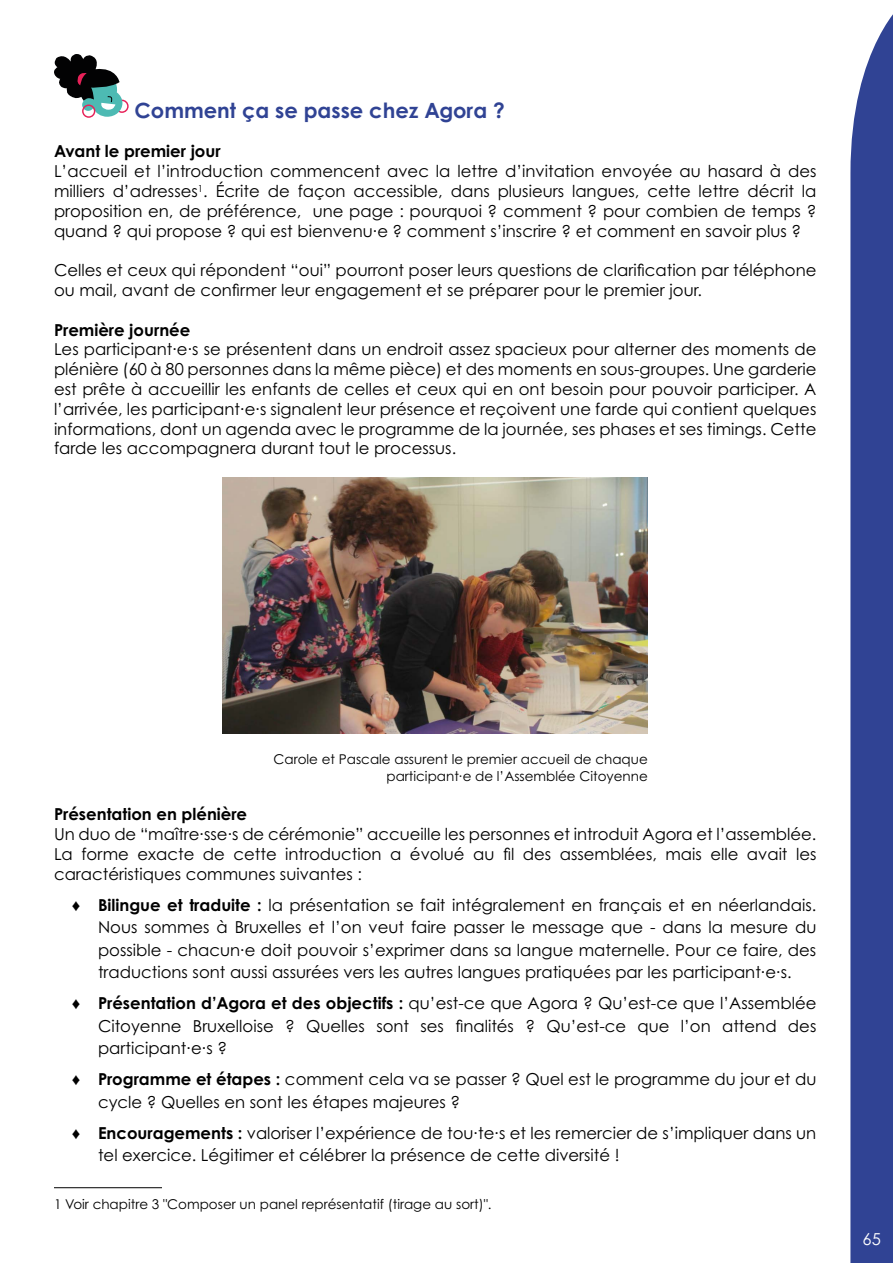
<style>
.page{position:relative;width:893px;height:1263px;background:#fff}
.page>*{position:absolute;margin:0;border:0;box-sizing:border-box;transform-origin:0 0}
.t1{font:700 21px "Century Gothic Pro";color:#304394}
.t2{font:16.5px/19.8px "Century Gothic Pro";color:#000;text-align:justify}
.t3{font:700 16.5px "Century Gothic Pro";color:#000}
.t4{font:16.5px "Century Gothic Pro";color:#fff}
.t5{font:13.5px/16.2px "Century Gothic Pro";color:#000;text-align:right}
.s1{font-family:"Andale Mono"}
.s2{font-weight:700}
</style>
<div class="page">
<div style="left:850px;top:14px;width:43px;height:1249px;background:#304394"></div>
<svg style="left:54px;top:54px;width:75px;height:64px"></svg>
<img style="left:223px;top:477px;width:425px;height:256px">
<hr style="left:54px;top:1187px;width:108px;height:1px;background:#000">
<p class="t1" style="left:135px;top:97px;width:372px">Comment ça se passe chez Agora ?</p>
<p class="t3" style="left:54px;top:141px;width:168px">Avant le premier jour</p>
<p class="t2" style="left:54px;top:161px;width:764px">L’accueil et l’introduction commencent avec la lettre d’invitation envoyée au hasard à des milliers d’adresses<sup>1</sup>. Écrite de façon accessible, dans plusieurs langues, cette lettre décrit la proposition en, de préférence, une page : pourquoi ? comment ? pour combien de temps ? quand ? qui propose ? qui est bienvenu·e ? comment s’inscrire ? et comment en savoir plus ?</p>
<p class="t2" style="left:54px;top:260px;width:764px">Celles et ceux qui répondent “oui” pourront poser leurs questions de clarification par téléphone ou mail, avant de confirmer leur engagement et se préparer pour le premier jour.</p>
<p class="t3" style="left:54px;top:319px;width:138px">Première journée</p>
<p class="t2" style="left:54px;top:339px;width:764px">Les participant·e·s se présentent dans un endroit assez spacieux pour alterner des moments de plénière (60 à 80 personnes dans la même pièce) et des moments en sous-groupes. Une garderie est prête à accueillir les enfants de celles et ceux qui en ont besoin pour pouvoir participer. A l’arrivée, les participant·e·s signalent leur présence et reçoivent une farde qui contient quelques informations, dont un agenda avec le programme de la journée, ses phases et ses timings. Cette farde les accompagnera durant tout le processus.</p>
<p class="t5" style="left:273px;top:751px;width:376px">Carole et Pascale assurent le premier accueil de chaque participant·e de l’Assemblée Citoyenne</p>
<p class="t3" style="left:54px;top:804px;width:195px">Présentation en plénière</p>
<p class="t2" style="left:54px;top:824px;width:764px">Un duo de “maître·sse·s de cérémonie” accueille les personnes et introduit Agora et l’assemblée.<br>La forme exacte de cette introduction a évolué au fil des assemblées, mais elle avait les caractéristiques communes suivantes :</p>
<p class="t2" style="left:98px;top:893px;width:720px;line-height:22.5px;text-indent:-27px"><span class="s1">♦</span> <span class="s2">Bilingue et traduite :</span> la présentation se fait intégralement en français et en néerlandais.<br>Nous sommes à Bruxelles et l’on veut faire passer le message que - dans la mesure du possible - chacun·e doit pouvoir s’exprimer dans sa langue maternelle. Pour ce faire, des traductions sont aussi assurées vers les autres langues pratiquées par les participant·e·s.</p>
<p class="t2" style="left:98px;top:992px;width:720px;line-height:22.5px;text-indent:-27px"><span class="s1">♦</span> <span class="s2">Présentation d’Agora et des objectifs :</span> qu’est-ce que Agora ? Qu’est-ce que l’Assemblée Citoyenne Bruxelloise ? Quelles sont ses finalités ? Qu’est-ce que l’on attend des participant·e·s ?</p>
<p class="t2" style="left:98px;top:1068px;width:720px;line-height:22.5px;text-indent:-27px"><span class="s1">♦</span> <span class="s2">Programme et étapes :</span> comment cela va se passer ? Quel est le programme du jour et du cycle ? Quelles en sont les étapes majeures ?</p>
<p class="t2" style="left:98px;top:1121px;width:720px;line-height:22.5px;text-indent:-27px"><span class="s1">♦</span> <span class="s2">Encouragements :</span> valoriser l’expérience de tou·te·s et les remercier de s’impliquer dans un tel exercice. Légitimer et célébrer la présence de cette diversité !</p>
<p class="t5" style="left:54px;top:1196px;width:439px">1 Voir chapitre 3 "Composer un panel représentatif (tirage au sort)".</p>
<p class="t4" style="left:863px;top:1229px;width:20px">65</p>
</div>
